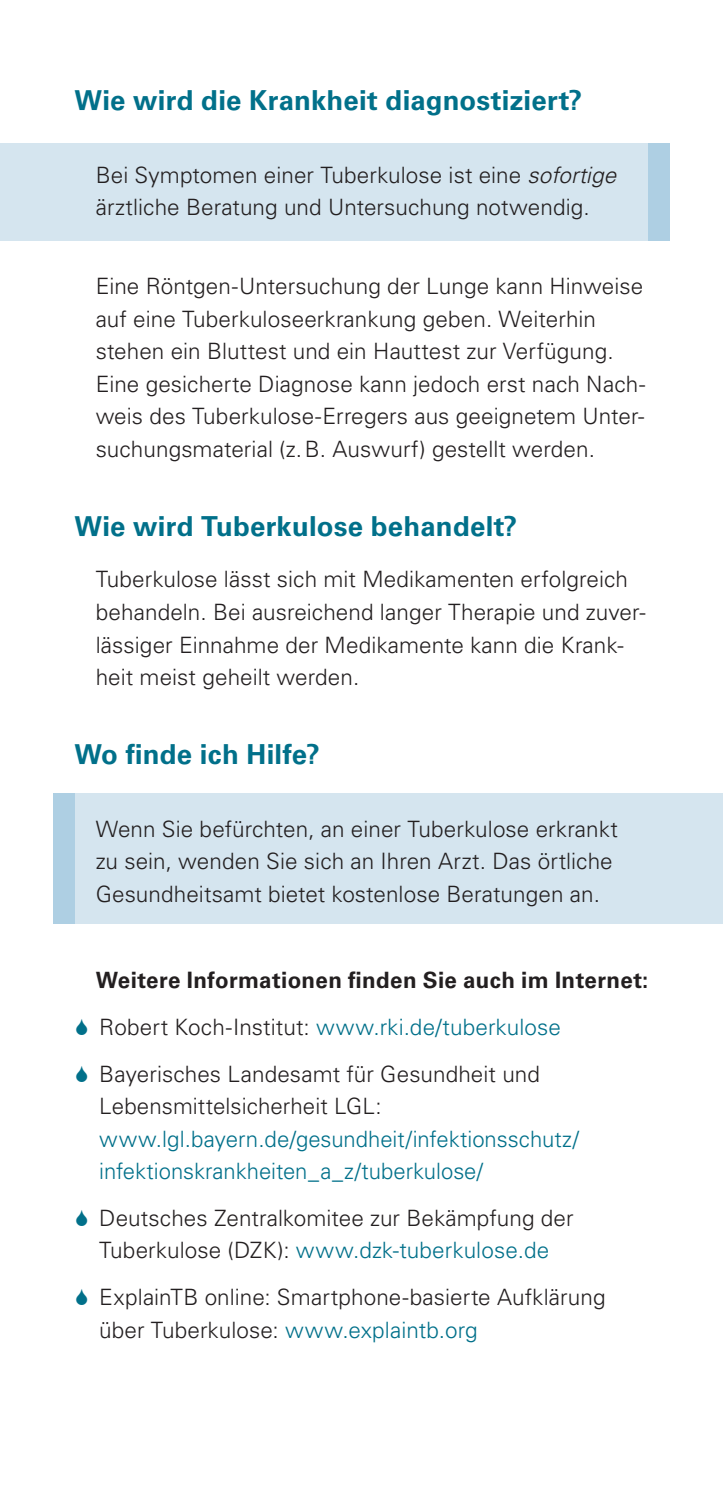
<style>
.page{position:relative;width:723px;height:1489px;background:#fff}
.page>*{position:absolute;margin:0;border:0;box-sizing:border-box;transform-origin:0 0}
.Headline_2_Ebene{font:700 27.5px "Univers LT Std";letter-spacing:.01em;color:#01708a}
.Fliesstext{font:300 22.5px/32.5px "Univers LT Std";letter-spacing:.005em;color:#231f20}
.t1{font:300 22.5px/32.5px "Univers LT Std";color:#01708a}
.Fliesstext-2{font:700 22.5px "Univers LT Std";letter-spacing:.015em;color:#231f20}
.s1{font-style:italic}
.s2{color:#231f20}
.s3{color:#01708a}
</style>
<div class="page">
<div style="left:74px;top:793px;width:649px;height:130px;background:#d5e5ef"></div>
<div style="left:53px;top:793px;width:21px;height:130px;background:#aecfe3"></div>
<div style="left:0;top:143px;width:668px;height:97px;background:#d5e5ef"></div>
<div style="left:648px;top:143px;width:22px;height:97px;background:#aecfe3"></div>
<p class="Headline_2_Ebene" style="left:74px;top:84px;width:509px">Wie wird die Krankheit diagnostiziert?</p>
<p class="Fliesstext" style="left:96px;top:158px;width:522px">Bei Symptomen einer Tuberkulose ist eine <span class="s1">sofortige </span>ärztliche Beratung und Untersuchung notwendig.</p>
<p class="Fliesstext" style="left:96px;top:270px;width:551px">Eine Röntgen-Untersuchung der Lunge kann Hinweise auf eine Tuberkuloseerkrankung geben. Weiterhin stehen ein Bluttest und ein Hauttest zur Verfügung.<br>Eine gesicherte Diagnose kann jedoch erst nach Nach&shy;weis des Tuberkulose-Erregers aus geeignetem Unter&shy;suchungsmaterial (z.B. Auswurf) gestellt werden.</p>
<p class="Headline_2_Ebene" style="left:74px;top:510px;width:444px">Wie wird Tuberkulose behandelt?</p>
<p class="Fliesstext" style="left:96px;top:563px;width:551px">Tuberkulose lässt sich mit Medikamenten erfolgreich behandeln. Bei ausreichend langer Therapie und zuver&shy;lässiger Einnahme der Medikamente kann die Krank&shy;heit meist geheilt werden.</p>
<p class="Headline_2_Ebene" style="left:74px;top:738px;width:247px">Wo finde ich Hilfe?</p>
<p class="Fliesstext" style="left:96px;top:812px;width:524px">Wenn Sie befürchten, an einer Tuberkulose erkrankt zu sein, wenden Sie sich an Ihren Arzt. Das örtliche<br>Gesundheitsamt bietet kostenlose Beratungen an.</p>
<p class="Fliesstext-2" style="left:96px;top:967px;width:554px">Weitere Informationen finden Sie auch im Internet:</p>
<p class="t1" style="left:99px;top:1010px;width:463px"><span class="s2">Robert Koch-Institut:</span> www.rki.de/tuberkulose</p>
<p class="t1" style="left:99px;top:1057px;width:481px"><span class="s2">Bayerisches Landesamt für Gesundheit und Lebensmittelsicherheit LGL: </span>www.lgl.bayern.de/gesundheit/infektionsschutz/ infektionskrankheiten_a_z/tuberkulose/</p>
<p class="Fliesstext" style="left:99px;top:1201px;width:476px">Deutsches Zentralkomitee zur Bekämpfung der<br>Tuberkulose (DZK): <span class="s3">www.dzk-tuberkulose.de</span></p>
<p class="Fliesstext" style="left:99px;top:1280px;width:508px">ExplainTB online: Smartphone-basierte Aufklärung über Tuberkulose: <span class="s3">www.explaintb.org</span></p>
</div>
